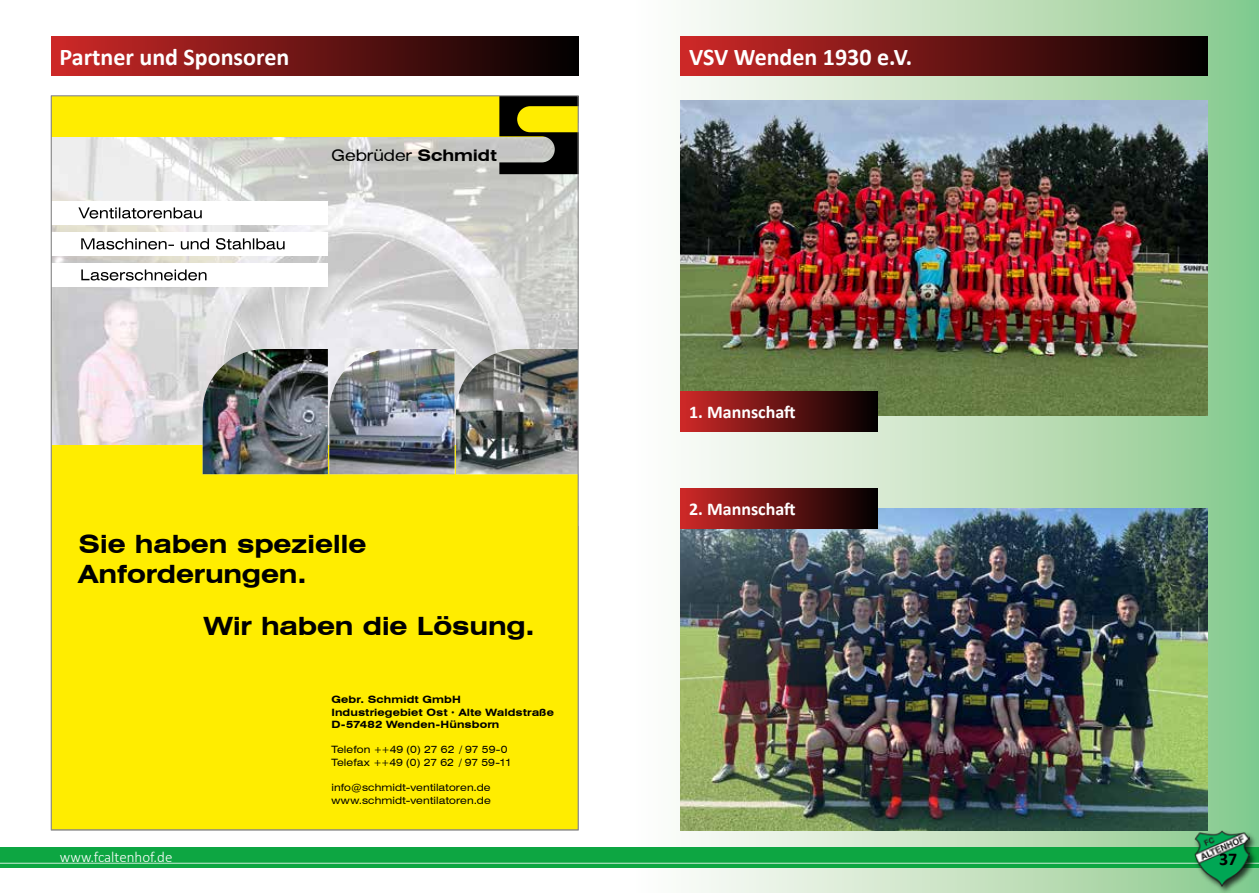
<style>
.page{position:relative;width:1259px;height:893px;background:#fff}
.page>*{position:absolute;margin:0;border:0;box-sizing:border-box;transform-origin:0 0}
.t1{font:700 expanded 25.2px/30.3px "Swiss 721 BT";letter-spacing:-.01em;color:#000}
.t2{font:700 24px "Calibri";color:#fff}
.t3{font:700 18px "Calibri";color:#fff}
.t4{font:700 18px "Calibri";color:#000}
.t5{font:expanded 16.05px "Swiss 721 BT";letter-spacing:-.005em;color:#000}
.t6{font:300 15px "Calibri";color:#fff}
.t7{font:expanded 10.05px/12.6px "Swiss 721 BT";letter-spacing:.005em;color:#000}
.t8{font:700 expanded 10.05px/12.6px "Swiss 721 BT";letter-spacing:.01em;color:#000}
.s1{font-weight:700}
</style>
<div class="page">
<div style="left:630px;top:0;width:629px;height:893px;background:linear-gradient(to right,#fffeff,#8ac88c)"></div>
<div style="left:0;top:848px;width:1259px;height:20px;background:#0da642"></div>
<hr style="left:0;top:863px;width:1259px;height:1px;background:#fff">
<div style="left:1193px;top:829px;width:64px;height:64px;background:#000;opacity:.75"></div>
<img style="left:1194px;top:830px;width:55px;height:57px">
<div style="left:51px;top:36px;width:527px;height:40px;background:linear-gradient(to right,#cf2928,#010000)"></div>
<img style="left:53px;top:136px;width:523px;height:310px">
<div style="left:51px;top:446px;width:527px;height:384px;background:#ffed00"></div>
<div style="left:51px;top:96px;width:527px;height:40px;background:#ffed00"></div>
<svg style="left:499px;top:98px;width:77px;height:76px"></svg>
<div style="left:51px;top:201px;width:277px;height:24px;background:#fff"></div>
<div style="left:51px;top:232px;width:277px;height:24px;background:#fff"></div>
<div style="left:51px;top:263px;width:277px;height:24px;background:#fff"></div>
<svg style="left:78px;top:207px;width:124px;height:12px"></svg>
<svg style="left:81px;top:269px;width:125px;height:12px"></svg>
<img style="left:203px;top:349px;width:253px;height:125px">
<img style="left:456px;top:349px;width:120px;height:125px">
<svg style="left:81px;top:238px;width:204px;height:12px"></svg>
<div style="left:680px;top:36px;width:528px;height:40px;background:linear-gradient(to right,#cf2928,#010000)"></div>
<img style="left:680px;top:100px;width:528px;height:316px">
<img style="left:680px;top:508px;width:528px;height:322px">
<div style="left:680px;top:392px;width:197px;height:39px;background:linear-gradient(to right,#d02928,#020000)"></div>
<div style="left:680px;top:488px;width:197px;height:40px;background:linear-gradient(to right,#d02928,#020000)"></div>
<h2 class="t2" style="left:60px;top:40px;width:231px">Partner und Sponsoren</h2>
<h3 class="t5" style="left:331px;top:146px;width:167px">Gebrüder <span class="s1">Schmidt</span></h3>
<h1 class="t1" style="left:78px;top:529px;width:289px">Sie haben spezielle<br>Anforderungen.</h1>
<h1 class="t1" style="left:204px;top:610px;width:332px">Wir haben die Lösung.</h1>
<p class="t8" style="left:331px;top:693px;width:224px">Gebr. Schmidt GmbH<br>Industriegebiet Ost · Alte Waldstraße<br>D-57482 Wenden-Hünsborn</p>
<p class="t7" style="left:331px;top:743px;width:182px">Telefon ++49 (0) 27 62 / 97 59-0<br>Telefax ++49 (0) 27 62 / 97 59-11</p>
<p class="t7" style="left:331px;top:781px;width:161px">info@schmidt-ventilatoren.de www.schmidt-ventilatoren.de</p>
<h2 class="t2" style="left:689px;top:40px;width:225px">VSV Wenden 1930 e.V.</h2>
<h3 class="t3" style="left:689px;top:400px;width:108px">1. Mannschaft</h3>
<h3 class="t3" style="left:689px;top:496px;width:108px">2. Mannschaft</h3>
<h3 class="t6" style="left:60px;top:848px;width:114px">www.fcaltenhof.de</h3>
<h3 class="t4" style="left:1219px;top:847px;width:20px">37</h3>
</div>
